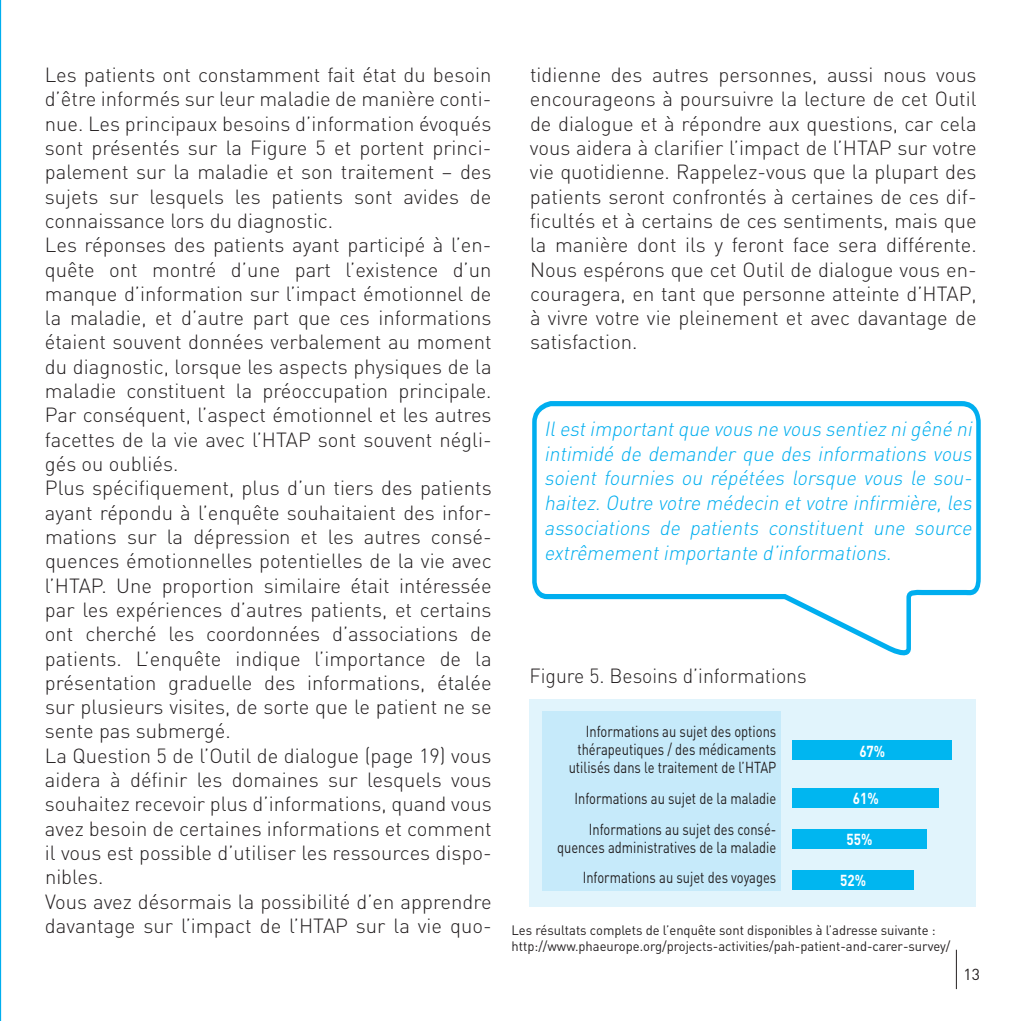
<style>
.page{position:relative;width:1021px;height:1021px;background:#fff}
.page>*{position:absolute;margin:0;border:0;box-sizing:border-box;transform-origin:0 0}
.t1{font:300 20.25px/24.3px "DIN";color:#231f20}
.t2{font:italic 300 20.25px/24.8px "DIN";color:#00aeef;text-align:justify;scale:.96 1}
.t3{font:300 20.25px "DIN";color:#231f20;scale:.96 1}
.t4{font:15.75px/30.8px "DIN";color:#231f20;text-align:right;scale:.82 1}
.t5{font:700 15.75px "DIN";color:#fff;scale:.85 1}
.t6{font:15.75px "DIN";color:#231f20}
.t7{font:13.5px/15.8px "DIN";color:#231f20;scale:.96 1}
</style>
<div class="page">
<hr style="left:956px;top:949px;width:1px;height:40px;background:#231f20">
<svg style="left:0;top:0;width:1px;height:1020px"></svg>
<svg style="left:532px;top:401px;width:448px;height:254px"></svg>
<div style="left:529px;top:699px;width:447px;height:207px;background:#e1f4fc"></div>
<div style="left:542px;top:711px;width:239px;height:179px;background:#c6eafa"></div>
<div style="left:792px;top:740px;width:160px;height:19px;background:#00b6f0"></div>
<div style="left:792px;top:788px;width:147px;height:19px;background:#00b6f0"></div>
<div style="left:792px;top:829px;width:134px;height:19px;background:#00b6f0"></div>
<div style="left:792px;top:870px;width:121px;height:19px;background:#00b6f0"></div>
<p class="t1" style="left:45px;top:62px;width:448px">Les patients ont constamment fait état du besoin d’être informés sur leur maladie de manière conti&shy;nue. Les principaux besoins d’information évoqués sont présentés sur la Figure 5 et portent princi&shy;palement sur la maladie et son traitement – des sujets sur lesquels les patients sont avides de connaissance lors du diagnostic.<br>Les réponses des patients ayant participé à l’en&shy;quête ont montré d’une part l’existence d’un manque d’information sur l’impact émotionnel de la maladie, et d’autre part que ces informations étaient souvent données verbalement au moment du diagnostic, lorsque les aspects physiques de la maladie constituent la préoccupation principale.<br>Par conséquent, l’aspect émotionnel et les autres facettes de la vie avec l’HTAP sont souvent négli&shy;gés ou oubliés.<br>Plus spécifiquement, plus d’un tiers des patients ayant répondu à l’enquête souhaitaient des infor&shy;mations sur la dépression et les autres consé&shy;quences émotionnelles potentielles de la vie avec l’HTAP. Une proportion similaire était intéressée par les expériences d’autres patients, et certains ont cherché les coordonnées d’associations de patients. L’enquête indique l’importance de la présentation graduelle des informations, étalée sur plusieurs visites, de sorte que le patient ne se sente pas submergé.<br>La Question 5 de l’Outil de dialogue (page 19) vous aidera à définir les domaines sur lesquels vous souhaitez recevoir plus d’informations, quand vous avez besoin de certaines informations et comment il vous est possible d’utiliser les ressources dispo&shy;nibles.<br>Vous avez désormais la possibilité d’en apprendre davantage sur l’impact de l’HTAP sur la vie quo-</p>
<p class="t1" style="left:530px;top:62px;width:448px;text-align:justify">tidienne des autres personnes, aussi nous vous encourageons à poursuivre la lecture de cet Outil de dialogue et à répondre aux questions, car cela vous aidera à clarifier l’impact de l’HTAP sur votre vie quotidienne. Rappelez-vous que la plupart des patients seront confrontés à certaines de ces dif&shy;ficultés et à certains de ces sentiments, mais que la manière dont ils y feront face sera différente.<br>Nous espérons que cet Outil de dialogue vous en&shy;couragera, en tant que personne atteinte d’HTAP, à vivre votre vie pleinement et avec davantage de satisfaction.</p>
<p class="t2" style="left:544px;top:416px;width:451px">Il est important que vous ne vous sentiez ni gêné ni intimidé de demander que des informations vous soient fournies ou répétées lorsque vous le sou&shy;haitez. Outre votre médecin et votre infirmière, les associations de patients constituent une source extrêmement importante d’informations.</p>
<p class="t3" style="left:529px;top:663px;width:290px">Figure 5. Besoins d’informations</p>
<p class="t4" style="left:586px;top:715px;width:234px">I nformations au sujet des options</p>
<p class="t4" style="left:577px;top:733px;width:244px">thérapeutiques / des médicaments</p>
<p class="t4" style="left:568px;top:751px;width:225px">utilisés dans le traitement de l’HTAP</p>
<p class="t4" style="left:574px;top:782px;width:248px">I nformations au sujet de la maladie<br>I nformations au sujet des consé-</p>
<p class="t4" style="left:557px;top:831px;width:269px">quences administratives de la maladie<br>I nformations au sujet des voyages</p>
<p class="t5" style="left:859px;top:740px;width:32px">67%</p>
<p class="t5" style="left:853px;top:788px;width:32px">61%</p>
<p class="t5" style="left:846px;top:829px;width:32px">55%</p>
<p class="t5" style="left:840px;top:870px;width:32px">52%</p>
<p class="t7" style="left:511px;top:922px;width:459px">Les résultats complets de l’enquête sont disponibles à l’adresse suivante : http://www.phaeurope.org/projects-activities/pah-patient-and-carer-survey/</p>
<p class="t6" style="left:963px;top:964px;width:18px">13</p>
</div>
